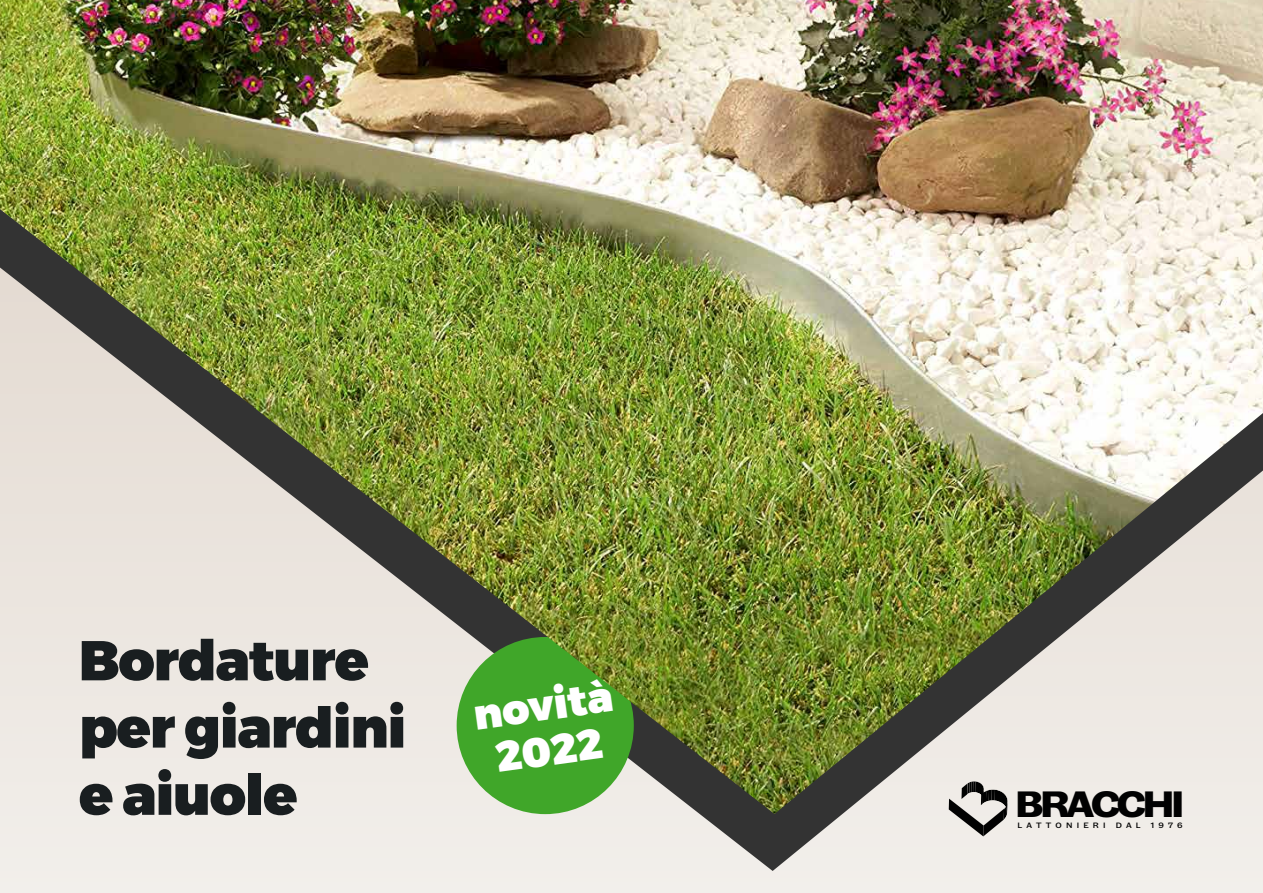
<style>
.page{position:relative;width:1263px;height:893px;background:#fff}
.page>*{position:absolute;margin:0;border:0;box-sizing:border-box;transform-origin:0 0}
.t1{font:900 56.1px/67.2px "Montserrat";letter-spacing:-.02em;color:#191e20}
.t2{font:900 42px/45.3px "Montserrat";color:#fff;text-align:center}
.t3{font:36.45px "Grot 12 Extended Bold Bold Exp";letter-spacing:-.1em;color:#010101}
.t4{font:7.8px "Grot 12 Extended Medium Med Exp";letter-spacing:.54em;color:#010101}
</style>
<div class="page">
<div style="left:0;top:0;width:1263px;height:892px;background:#f1eee9"></div>
<svg style="left:954px;top:814px;width:53px;height:22px"></svg>
<img style="left:0;top:0;width:1263px;height:814px">
<p class="t1" style="left:79px;top:627px;width:329px">Bordature per giardini e aiuole</p>
<p class="t2" style="left:471px;top:693px;width:142px;rotate:-8deg">novità<br>2022</p>
<p class="t3" style="left:1015px;top:782px;width:171px">BRACCHI</p>
<p class="t4" style="left:1017px;top:820px;width:89px">LATTONIERI</p>
<p class="t4" style="left:1116px;top:820px;width:26px">DAL</p>
<p class="t4" style="left:1151px;top:820px;width:33px">1976</p>
</div>
